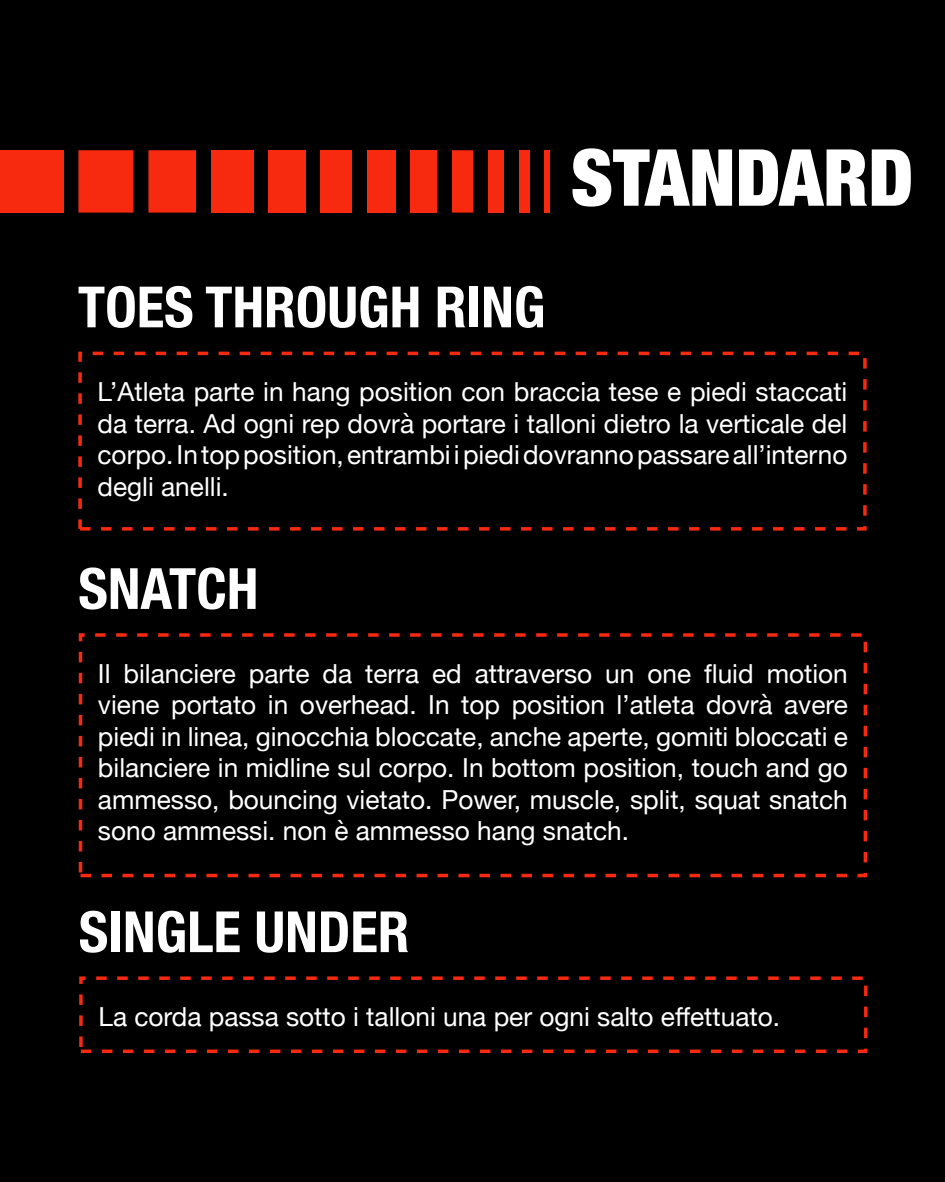
<style>
.page{position:relative;width:945px;height:1182px;background:#fff}
.page>*{position:absolute;margin:0;border:0;box-sizing:border-box;transform-origin:0 0}
.t1{font:900 condensed 78.75px "Helvetica Neue";color:#fff}
.t2{font:700 condensed 56.88px "Helvetica Neue";color:#fff}
.t3{font:26.25px/31.5px "Helvetica Neue";color:#fff;text-align:justify}
</style>
<div class="page">
<div style="left:0;top:0;width:945px;height:1181px;background:#000001"></div>
<div style="left:211px;top:150px;width:42px;height:62px;background:#f7290f"></div>
<div style="left:268px;top:150px;width:37px;height:62px;background:#f7290f"></div>
<div style="left:320px;top:150px;width:32px;height:62px;background:#f7290f"></div>
<div style="left:367px;top:150px;width:29px;height:62px;background:#f7290f"></div>
<div style="left:411px;top:150px;width:26px;height:62px;background:#f7290f"></div>
<div style="left:452px;top:150px;width:21px;height:62px;background:#f7290f"></div>
<div style="left:488px;top:150px;width:16px;height:62px;background:#f7290f"></div>
<div style="left:519px;top:150px;width:11px;height:62px;background:#f7290f"></div>
<div style="left:545px;top:150px;width:5px;height:62px;background:#f7290f"></div>
<div style="left:148px;top:150px;width:48px;height:62px;background:#f7290f"></div>
<div style="left:78px;top:150px;width:55px;height:62px;background:#f7290f"></div>
<div style="left:0;top:150px;width:63px;height:62px;background:#f7290f"></div>
<div style="left:78px;top:351px;width:789px;height:179px;border:4px dashed #f7290f"></div>
<div style="left:79px;top:633px;width:788px;height:244px;border:4px dashed #f7290f"></div>
<div style="left:79px;top:976px;width:789px;height:76px;border:4px dashed #f7290f"></div>
<h1 class="t1" style="left:571px;top:129px;width:344px">STANDARD</h1>
<h2 class="t2" style="left:78px;top:272px;width:469px">TOES THROUGH RING</h2>
<p class="t3" style="left:98px;top:375px;width:751px">L’Atleta parte in hang position con braccia tese e piedi staccati da terra. Ad ogni rep dovrà portare i talloni dietro la verticale del corpo. In top position, entrambi i piedi dovranno passare all’interno degli anelli.</p>
<h2 class="t2" style="left:78px;top:554px;width:182px">SNATCH</h2>
<p class="t3" style="left:98px;top:657px;width:751px">Il bilanciere parte da terra ed attraverso un one fluid motion viene portato in overhead. In top position l’atleta dovrà avere piedi in linea, ginocchia bloccate, anche aperte, gomiti bloccati e bilanciere in midline sul corpo. In bottom position, touch and go ammesso, bouncing vietato. Power, muscle, split, squat snatch sono ammessi. non è ammesso hang snatch.</p>
<h2 class="t2" style="left:79px;top:897px;width:332px">SINGLE UNDER</h2>
<p class="t3" style="left:98px;top:1000px;width:683px">La corda passa sotto i talloni una per ogni salto effettuato.</p>
</div>
